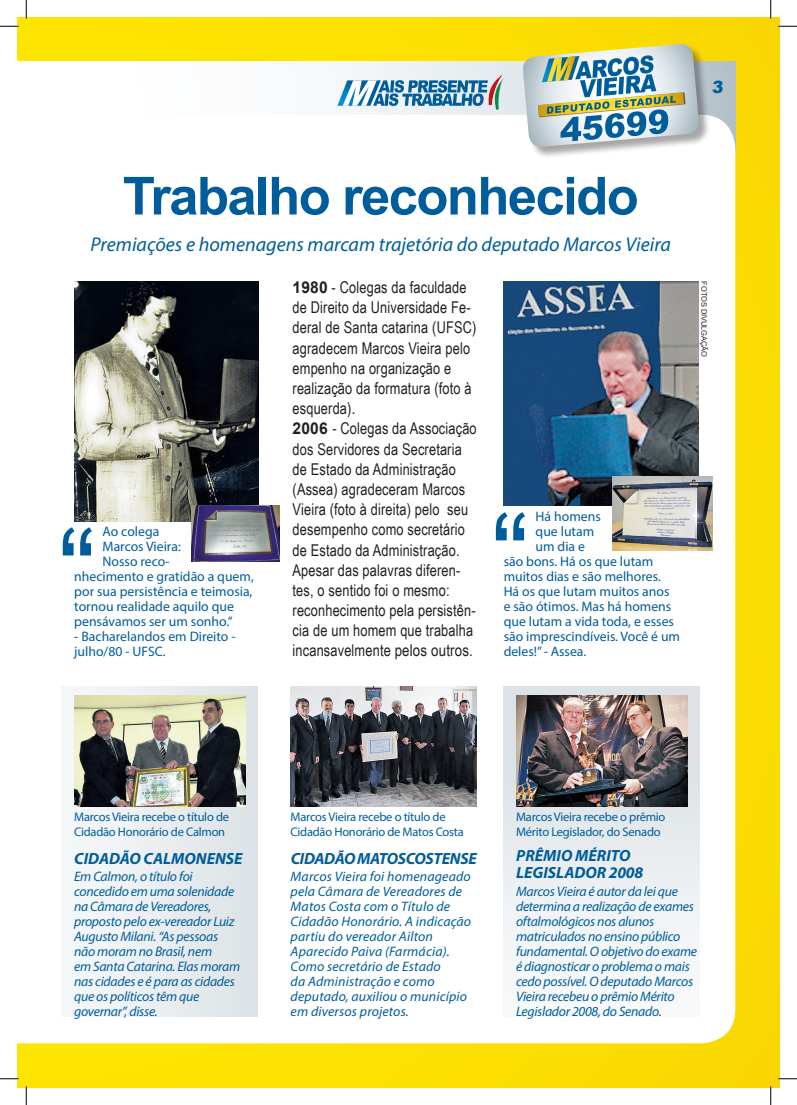
<style>
.page{position:relative;width:797px;height:1105px;background:#fff}
.page>*{position:absolute;margin:0;border:0;box-sizing:border-box;transform-origin:0 0}
.t1{font:700 52.5px "Arial";letter-spacing:-.03em;color:#005d9c}
.t2{font:italic 20px "Myriad Pro";color:#005d9c}
.t3{font:900 16.88px "Arial";color:#005d9c}
.t4{font:16.25px/20.1px "Arial Narrow";letter-spacing:.01em;color:#231f20;scale:.96 1}
.t5{font:italic 700 16.25px/16.2px "Myriad Pro";color:#005d9c}
.t6{font:italic 700 16.25px "Myriad Pro";letter-spacing:-.02em;color:#005d9c}
.t7{font:italic 13.75px/15px "Myriad Pro";letter-spacing:-.02em;color:#005d9c}
.t8{font:13.75px/15px "Myriad Pro";color:#005d9c}
.t9{font:italic 13.75px/15px "Myriad Pro";letter-spacing:.01em;color:#005d9c}
.t10{font:12.5px/15px "Myriad Pro";letter-spacing:-.02em;color:#005d9c}
.t11{font:7.5px "Arial";letter-spacing:-.01em;color:#231f20}
.s1{font-family:"Arial";font-weight:700}
.s2{font-family:"Arial"}
</style>
<div class="page">
<div style="left:17px;top:17px;width:762px;height:1070px;background:#fbde01"></div>
<svg style="left:17px;top:62px;width:718px;height:53px;background:#f4f6f8"></svg>
<div style="left:17px;top:115px;width:718px;height:928px;background:#fff"></div>
<div style="left:523px;top:45px;width:187px;height:114px;background:#231f20;opacity:.4"></div>
<svg style="left:522px;top:44px;width:177px;height:104px;background:#acbfb1"></svg>
<svg style="left:337px;top:73px;width:168px;height:38px;background:#9dbed3"></svg>
<img style="left:75px;top:281px;width:184px;height:240px">
<img style="left:503px;top:281px;width:195px;height:224px">
<img style="left:192px;top:505px;width:88px;height:56px">
<img style="left:612px;top:476px;width:100px;height:75px">
<svg style="left:63px;top:527px;width:29px;height:28px"></svg>
<svg style="left:496px;top:512px;width:29px;height:28px"></svg>
<svg style="left:503px;top:686px;width:196px;height:330px;background:#ebeff1"></svg>
<img style="left:516px;top:695px;width:171px;height:111px">
<svg style="left:62px;top:686px;width:196px;height:330px;background:#e9ecef"></svg>
<img style="left:74px;top:695px;width:171px;height:111px">
<img style="left:290px;top:686px;width:187px;height:120px">
<svg style="left:0;top:25px;width:19px;height:2px"></svg>
<svg style="left:778px;top:25px;width:19px;height:2px"></svg>
<svg style="left:0;top:1078px;width:19px;height:1px"></svg>
<svg style="left:778px;top:1078px;width:19px;height:1px"></svg>
<svg style="left:25px;top:0;width:2px;height:19px"></svg>
<svg style="left:25px;top:1086px;width:2px;height:19px"></svg>
<svg style="left:770px;top:0;width:1px;height:19px"></svg>
<svg style="left:770px;top:1086px;width:1px;height:19px"></svg>
<p class="t3" style="left:712px;top:74px;width:15px">3</p>
<h1 class="t1" style="left:123px;top:161px;width:517px">Trabalho reconhecido</h1>
<h2 class="t2" style="left:91px;top:232px;width:581px">Premiações e homenagens marcam trajetória do deputado Marcos Vieira</h2>
<p class="t8" style="left:102px;top:524px;width:58px">Ao colega</p>
<p class="t8" style="left:102px;top:539px;width:80px">Marcos Vieira:</p>
<p class="t8" style="left:102px;top:554px;width:69px">Nosso reco-</p>
<p class="t8" style="left:74px;top:569px;width:181px">nhecimento e gratidão a quem,</p>
<p class="t8" style="left:74px;top:584px;width:180px">por sua persistência e teimosia,</p>
<p class="t8" style="left:74px;top:599px;width:161px">tornou realidade aquilo que</p>
<p class="t8" style="left:74px;top:614px;width:160px">pensávamos ser um sonho.”</p>
<p class="t8" style="left:74px;top:629px;width:163px">- Bacharelandos em Direito - julho/80 - UFSC.</p>
<p class="t4" style="left:292px;top:277px;width:193px"><span class="s1">1980</span> - Colegas da faculdade de Direito da Universidade Fe&shy;deral de Santa catarina (UFSC) agradecem Marcos Vieira pelo empenho na organização e realização da formatura (foto à esquerda)<span class="s2">.<br></span><span class="s1">2006</span> - Colegas da Associação dos Servidores da Secretaria de Estado da Administração (Assea) agradeceram Marcos<br>Vieira (foto à direita) pelo seu desempenho como secretário de Estado da Administração.<br>Apesar das palavras diferen&shy;tes, o sentido foi o mesmo: reconhecimento pela persistên&shy;cia de um homem que trabalha incansavelmente pelos outros.</p>
<p class="t8" style="left:535px;top:509px;width:67px">Há homens</p>
<p class="t8" style="left:535px;top:524px;width:60px">que lutam</p>
<p class="t8" style="left:535px;top:539px;width:51px">um dia e</p>
<p class="t8" style="left:503px;top:554px;width:151px">são bons. Há os que lutam</p>
<p class="t8" style="left:503px;top:569px;width:159px">muitos dias e são melhores.</p>
<p class="t8" style="left:503px;top:584px;width:167px">Há os que lutam muitos anos</p>
<p class="t8" style="left:503px;top:599px;width:169px">e são ótimos. Mas há homens</p>
<p class="t8" style="left:503px;top:614px;width:172px">que lutam a vida toda, e esses</p>
<p class="t8" style="left:503px;top:629px;width:178px">são imprescindíveis. Você é um</p>
<p class="t8" style="left:503px;top:644px;width:84px">deles!” - Assea.</p>
<p class="t11" style="left:709px;top:281px;width:77px;rotate:90deg">FOTOS DIVULGAÇÃO</p>
<p class="t10" style="left:74px;top:809px;width:156px">Marcos Vieira recebe o título de<br>Cidadão Honorário de Calmon</p>
<p class="t7" style="left:74px;top:869px;width:167px">Em Calmon, o título foi concedido em uma solenidade na Câmara de Vereadores, proposto pelo ex-vereador Luiz<br>Augusto Milani. “As pessoas não moram no Brasil, nem<br>em Santa Catarina. Elas moram nas cidades e é para as cidades que os políticos têm que governar”, disse.</p>
<p class="t5" style="left:74px;top:850px;width:170px">CIDADÃO CALMONENSE</p>
<p class="t10" style="left:290px;top:809px;width:175px">Marcos Vieira recebe o título de<br>Cidadão Honorário de Matos Costa</p>
<p class="t9" style="left:290px;top:869px;width:182px">Marcos Vieira foi homenageado pela Câmara de Vereadores de<br>Matos Costa com o Título de<br>Cidadão Honorário. A indicação partiu do vereador Ailton<br>Aparecido Paiva (Farmácia).<br>Como secretário de Estado<br>da Administração e como deputado, auxiliou o município em diversos projetos.</p>
<p class="t6" style="left:291px;top:848px;width:187px">CIDADÃO MATOSCOSTENSE</p>
<p class="t10" style="left:516px;top:809px;width:151px">Marcos Vieira recebe o prêmio<br>Mérito Legislador, do Senado</p>
<p class="t5" style="left:516px;top:847px;width:128px">PRÊMIO MÉRITO<br>LEGISLADOR 2008</p>
<p class="t7" style="left:516px;top:884px;width:183px">Marcos Vieira é autor da lei que determina a realização de exames oftalmológicos nos alunos matriculados no ensino público fundamental. O objetivo do exame é diagnosticar o problema o mais cedo possível. O deputado Marcos<br>Vieira recebeu o prêmio Mérito<br>Legislador 2008, do Senado.</p>
</div>
